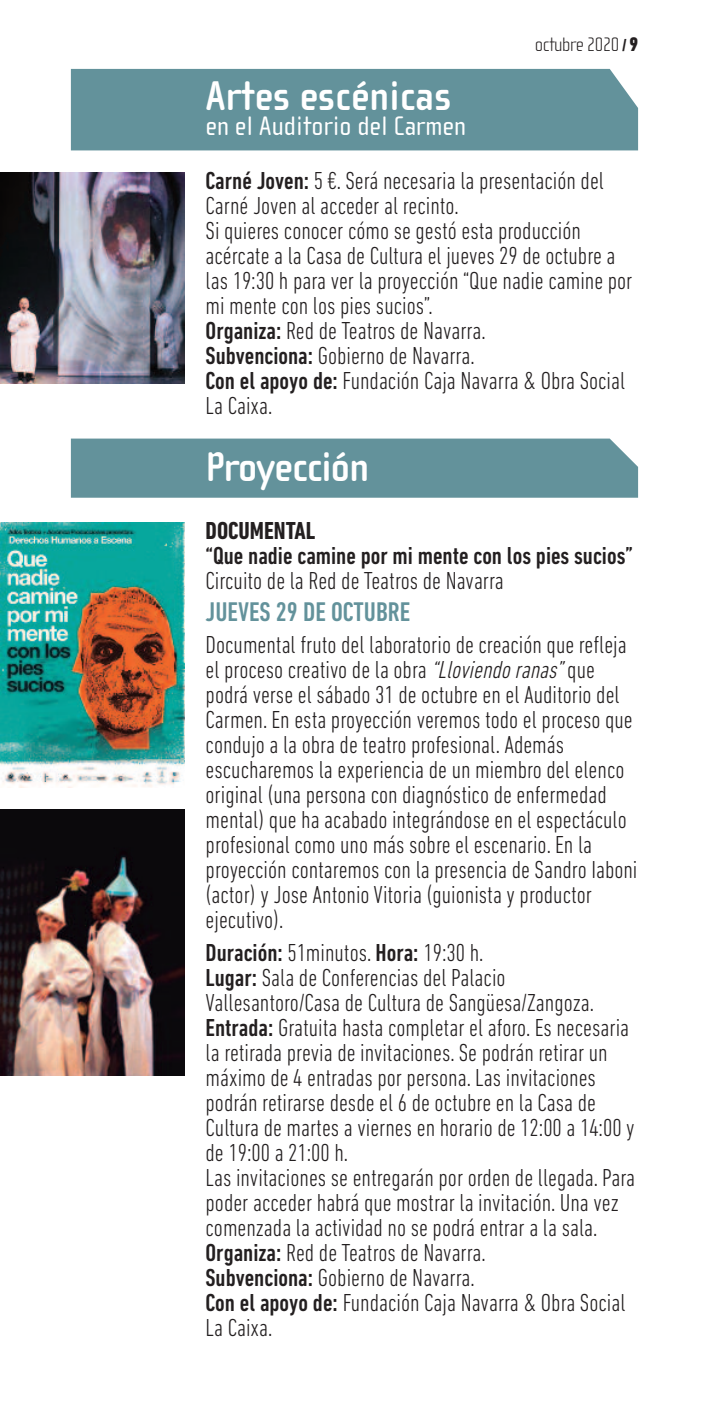
<style>
.page{position:relative;width:709px;height:1418px;background:#fff}
.page>*{position:absolute;margin:0;border:0;box-sizing:border-box;transform-origin:0 0}
.t1{font:700 42.5px "Cholla Sans";color:#fff}
.t2{font:700 42.5px "Cholla Sans";letter-spacing:-.025em;color:#fff}
.t3{font:27.5px "Cholla Sans";color:#fff}
.t4{font:500 condensed 27.5px "DIN Next LT Pro";color:#63929b}
.t5{font:300 condensed 25px/25px "DIN Next LT Pro";color:#231f20}
.t6{font:500 condensed 25px "DIN Next LT Pro";color:#231f20}
.t7{font:700 condensed 25px "DIN Next LT Pro";color:#231f20}
.t8{font:100 20px "Cholla Sans";letter-spacing:-.025em;color:#231f20}
.s1{font-family:"DIN Next LT Pro";font-weight:700;font-stretch:condensed;font-size:17.5px}
.s2{font-family:"DIN Next LT Pro";font-weight:800;font-stretch:condensed}
.s3{font-weight:500}
.s4{font-style:italic}
</style>
<div class="page">
<div style="left:71px;top:438px;width:567px;height:59px;background:#63929b"></div>
<img style="left:0;top:522px;width:184px;height:266px">
<img style="left:0;top:809px;width:184px;height:266px">
<div style="left:71px;top:69px;width:567px;height:81px;background:#63929b"></div>
<img style="left:0;top:173px;width:184px;height:211px">
<h1 class="t1" style="left:206px;top:70px;width:247px">Artes escénicas</h1>
<p class="t3" style="left:206px;top:109px;width:262px">en el Auditorio del Carmen</p>
<p class="t8" style="left:535px;top:32px;width:105px">octubre 2020 <span class="s1">/</span> <span class="s2">9</span></p>
<p class="t5" style="left:206px;top:170px;width:428px"><span class="s3">Carné Joven:</span> 5 €. Será necesaria la presentación del Carné Joven al acceder al recinto.<br>Si quieres conocer cómo se gestó esta producción acércate a la Casa de Cultura el jueves 29 de octubre a las 19:30 h para ver la proyección “Que nadie camine por mi mente con los pies sucios”.<br><span class="s3">Organiza:</span> Red de Teatros de Navarra.<br><span class="s3">Subvenciona:</span> Gobierno de Navarra.<br><span class="s3">Con el apoyo de:</span> Fundación Caja Navarra &amp; Obra Social La Caixa.</p>
<h1 class="t2" style="left:206px;top:441px;width:165px">Proyección</h1>
<p class="t7" style="left:206px;top:522px;width:111px">DOCUMENTAL</p>
<p class="t6" style="left:206px;top:547px;width:429px">“Que nadie camine por mi mente con los pies sucios”</p>
<p class="t5" style="left:206px;top:570px;width:300px">Circuito de la Red de Teatros de Navarra</p>
<p class="t4" style="left:206px;top:602px;width:206px">JUEVES 29 DE OCTUBRE</p>
<p class="t5" style="left:205px;top:634px;width:433px">Documental fruto del laboratorio de creación que refleja el proceso creativo de la obra <span class="s4">“Lloviendoranas”</span>que podrá verse el sábado 31 de octubre en el Auditorio del Carmen. En esta proyección veremos todo el proceso que condujo a la obra de teatro profesional. Además escucharemos la experiencia de un miembro del elenco original (una persona con diagnóstico de enfermedad mental) que ha acabado integrándose en el espectáculo profesional como uno más sobre el escenario. En la proyección contaremos con la presencia de Sandro Iaboni (actor) y Jose Antonio Vitoria (guionista y productor ejecutivo).</p>
<p class="t5" style="left:205px;top:941px;width:431px"><span class="s3">Duración:</span> 51minutos. <span class="s3">Hora:</span> 19:30 h.<br><span class="s3">Lugar:</span> Sala de Conferencias del Palacio Vallesantoro/Casa de Cultura de Sangüesa/Zangoza.<br><span class="s3">Entrada:</span> Gratuita hasta completar el aforo. Es necesaria la retirada previa de invitaciones. Se podrán retirar un máximo de 4 entradas por persona. Las invitaciones podrán retirarse desde el 6 de octubre en la Casa de Cultura de martes a viernes en horario de 12:00 a 14:00 y de 19:00 a 21:00 h.<br>Las invitaciones se entregarán por orden de llegada. Para poder acceder habrá que mostrar la invitación. Una vez comenzada la actividad no se podrá entrar a la sala.<br><span class="s3">Organiza:</span> Red de Teatros de Navarra.<br><span class="s3">Subvenciona:</span> Gobierno de Navarra.<br><span class="s3">Con el apoyo de:</span> Fundación Caja Navarra &amp; Obra Social La Caixa.</p>
</div>
